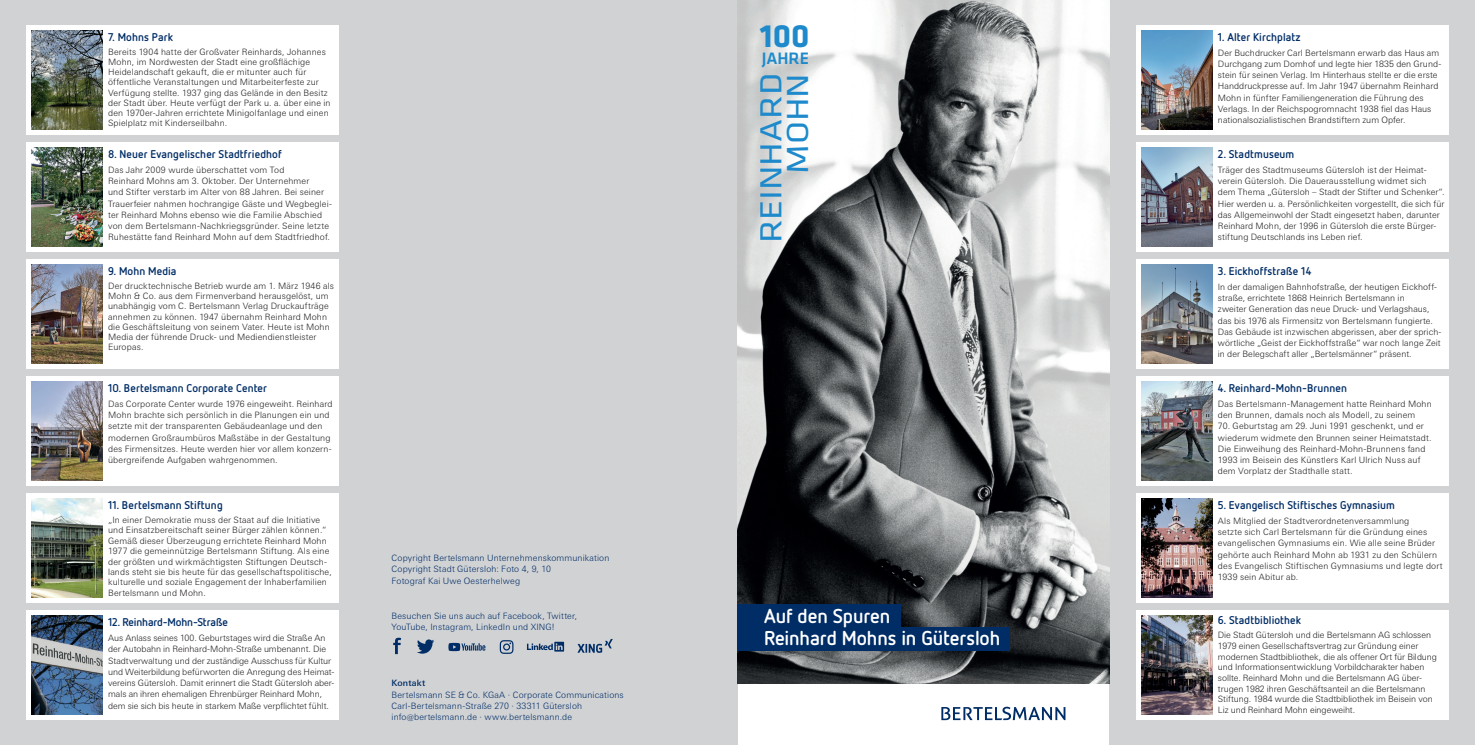
<style>
.page{position:relative;width:1475px;height:745px;background:#fff}
.page>*{position:absolute;margin:0;border:0;box-sizing:border-box;transform-origin:0 0}
.t1{font:700 33.25px "Klavika";color:#1e8acb}
.t2{font:31.62px/26.9px "Klavika";color:#1e8acb;text-align:right;scale:1.17 1}
.t3{font:700 20px/22.5px "Netto OT";letter-spacing:-.005em;color:#fff}
.t4{font:500 17.12px "Klavika";color:#1e8acb}
.t5{font:700 11.25px "Netto OT";letter-spacing:.01em;color:#002d66}
.t6{font:700 11.25px "Netto OT";letter-spacing:-.01em;color:#002d66}
.t7{font:300 8.75px/11.2px "LT Univers Basic";letter-spacing:.01em;color:#231f20}
.t8{font:300 8.75px/11.2px "LT Univers Basic";letter-spacing:.015em;color:#002d66}
.t9{font:500 8.75px "LT Univers Basic";letter-spacing:.015em;color:#002d66}
</style>
<div class="page">
<div style="left:0;top:0;width:737px;height:744px;background:#d1d2d4"></div>
<div style="left:1109px;top:0;width:365px;height:744px;background:#d1d2d4"></div>
<img style="left:737px;top:0;width:372px;height:683px">
<svg style="left:941px;top:706px;width:124px;height:13px"></svg>
<svg style="left:393px;top:637px;width:8px;height:16px"></svg>
<svg style="left:554px;top:641px;width:10px;height:10px"></svg>
<svg style="left:527px;top:643px;width:35px;height:6px"></svg>
<svg style="left:577px;top:639px;width:35px;height:13px"></svg>
<svg style="left:499px;top:640px;width:14px;height:13px"></svg>
<svg style="left:417px;top:639px;width:17px;height:14px"></svg>
<svg style="left:448px;top:642px;width:37px;height:8px"></svg>
<div style="left:737px;top:626px;width:272px;height:24px;background:#002d66"></div>
<div style="left:737px;top:603px;width:163px;height:24px;background:#002d66"></div>
<div style="left:27px;top:376px;width:311px;height:109px;background:#fff"></div>
<img style="left:32px;top:381px;width:71px;height:99px">
<div style="left:27px;top:493px;width:311px;height:109px;background:#fff"></div>
<img style="left:32px;top:498px;width:71px;height:99px">
<div style="left:1136px;top:493px;width:311px;height:109px;background:#fff"></div>
<img style="left:1141px;top:498px;width:71px;height:99px">
<div style="left:1136px;top:259px;width:311px;height:110px;background:#fff"></div>
<img style="left:1141px;top:264px;width:71px;height:99px">
<div style="left:1136px;top:609px;width:311px;height:110px;background:#fff"></div>
<img style="left:1141px;top:615px;width:71px;height:99px">
<div style="left:27px;top:259px;width:311px;height:110px;background:#fff"></div>
<img style="left:32px;top:264px;width:71px;height:99px">
<div style="left:1136px;top:142px;width:311px;height:110px;background:#fff"></div>
<img style="left:1141px;top:147px;width:71px;height:99px">
<div style="left:1136px;top:25px;width:311px;height:110px;background:#fff"></div>
<img style="left:1141px;top:30px;width:71px;height:99px">
<div style="left:27px;top:609px;width:311px;height:110px;background:#fff"></div>
<img style="left:32px;top:615px;width:71px;height:99px">
<div style="left:27px;top:25px;width:311px;height:110px;background:#fff"></div>
<div style="left:1136px;top:376px;width:311px;height:109px;background:#fff"></div>
<img style="left:1141px;top:381px;width:71px;height:99px">
<div style="left:27px;top:142px;width:311px;height:110px;background:#fff"></div>
<img style="left:32px;top:147px;width:71px;height:99px">
<img style="left:32px;top:30px;width:71px;height:99px">
<p class="t5" style="left:108px;top:30px;width:66px">7. Mohns Park</p>
<p class="t7" style="left:108px;top:46px;width:224px;line-height:10.2px">Bereits 1904 hatte der Großvater Reinhards, Johannes Mohn, im Nordwesten der Stadt eine großflächige Heidelandschaft gekauft, die er mitunter auch für öffentliche Veranstaltungen und Mitarbeiterfeste zur Verfügung stellte. 1937 ging das Gelände in den Besitz der Stadt über. Heute verfügt der Park u. a. über eine in den 1970er-Jahren errichtete Minigolfanlage und einen Spielplatz mit Kinderseilbahn.</p>
<p class="t5" style="left:108px;top:147px;width:175px">8. Neuer Evangelischer Stadtfriedhof</p>
<p class="t7" style="left:108px;top:164px;width:225px">Das Jahr 2009 wurde überschattet vom Tod<br>Reinhard Mohns am 3. Oktober. Der Unternehmer<br>und Stifter verstarb im Alter von 88 Jahren. Bei seiner Trauerfeier nahmen hochrangige Gäste und Wegbeglei&shy;ter Reinhard Mohns ebenso wie die Familie Abschied von dem Bertelsmann-Nachkriegsgründer. Seine letzte Ruhestätte fand Reinhard Mohn auf dem Stadtfriedhof.</p>
<p class="t5" style="left:108px;top:264px;width:70px">9. Mohn Media</p>
<p class="t7" style="left:108px;top:280px;width:227px;line-height:10.2px">Der drucktechnische Betrieb wurde am 1. März 1946 als Mohn &amp; Co. aus dem Firmenverband herausgelöst, um unabhängig vom C. Bertelsmann Verlag Druckaufträge annehmen zu können. 1947 übernahm Reinhard Mohn die Geschäftsleitung von seinem Vater. Heute ist Mohn Media der führende Druck- und Mediendienstleister Europas.</p>
<p class="t5" style="left:108px;top:381px;width:160px">10. Bertelsmann Corporate Center</p>
<p class="t7" style="left:108px;top:398px;width:226px">Das Corporate Center wurde 1976 eingeweiht. Reinhard Mohn brachte sich persönlich in die Planungen ein und setzte mit der transparenten Gebäudeanlage und den modernen Großraumbüros Maßstäbe in der Gestaltung des Firmensitzes. Heute werden hier vor allem konzern&shy;übergreifende Aufgaben wahrgenommen.</p>
<p class="t5" style="left:108px;top:497px;width:116px">11. Bertelsmann Stiftung</p>
<p class="t7" style="left:108px;top:514px;width:225px;line-height:10.4px">„In einer Demokratie muss der Staat auf die Initiative und Einsatzbereitschaft seiner Bürger zählen können.“ Gemäß dieser Überzeugung errichtete Reinhard Mohn 1977 die gemeinnützige Bertelsmann Stiftung. Als eine der größten und wirkmächtigsten Stiftungen Deutsch&shy;lands steht sie bis heute für das gesellschaftspolitische, kulturelle und soziale Engagement der Inhaberfamilien Bertelsmann und Mohn.</p>
<p class="t6" style="left:108px;top:614px;width:121px">12. Reinhard-Mohn-Straße</p>
<p class="t7" style="left:108px;top:631px;width:228px">Aus Anlass seines 100. Geburtstages wird die Straße An der Autobahn in Reinhard-Mohn-Straße umbenannt. Die Stadtverwaltung und der zuständige Ausschuss für Kultur und Weiterbildung befürworten die Anregung des Heimat&shy;vereins Gütersloh. Damit erinnert die Stadt Gütersloh aber&shy;mals an ihren ehemaligen Ehrenbürger Reinhard Mohn, dem sie sich bis heute in starkem Maße verpflichtet fühlt.</p>
<p class="t8" style="left:391px;top:552px;width:219px">Copyright Bertelsmann Unternehmenskommunikation<br>Copyright Stadt Gütersloh: Foto 4, 9, 10<br>Fotograf Kai Uwe Oesterhelweg</p>
<p class="t8" style="left:391px;top:609px;width:187px">Besuchen Sie uns auch auf Facebook, Twitter,<br>YouTube, Instagram, LinkedIn und XING!</p>
<p class="t9" style="left:391px;top:677px;width:35px">Kontakt</p>
<p class="t8" style="left:391px;top:688px;width:234px">Bertelsmann SE &amp; Co. KGaA · Corporate Communications<br>Carl-Bertelsmann-Straße 270 · 33311 Gütersloh info@bertelsmann.de · www.bertelsmann.de</p>
<h1 class="t1" style="left:759px;top:11px;width:51px">100</h1>
<h3 class="t4" style="left:761px;top:46px;width:49px">JAHRE</h3>
<h2 class="t2" style="left:756px;top:243px;width:147px;rotate:-90deg">REINHARD<br>MOHN</h2>
<h3 class="t3" style="left:764px;top:603px;width:238px">Auf den Spuren<br>Reinhard Mohns in Gütersloh</h3>
<p class="t5" style="left:1217px;top:30px;width:84px">1. Alter Kirchplatz</p>
<p class="t7" style="left:1217px;top:47px;width:225px">Der Buchdrucker Carl Bertelsmann erwarb das Haus am Durchgang zum Domhof und legte hier 1835 den Grund&shy;stein für seinen Verlag. Im Hinterhaus stellte er die erste Handdruckpresse auf. Im Jahr 1947 übernahm Reinhard Mohn in fünfter Familiengeneration die Führung des Verlags. In der Reichspogromnacht 1938 fiel das Haus nationalsozialistischen Brandstiftern zum Opfer.</p>
<p class="t5" style="left:1217px;top:147px;width:78px">2. Stadtmuseum</p>
<p class="t7" style="left:1217px;top:164px;width:228px">Träger des Stadtmuseums Gütersloh ist der Heimat&shy;verein Gütersloh. Die Dauerausstellung widmet sich dem Thema „Gütersloh – Stadt der Stifter und Schenker“.<br>Hier werden u. a. Persönlichkeiten vorgestellt, die sich für das Allgemeinwohl der Stadt eingesetzt haben, darunter Reinhard Mohn, der 1996 in Gütersloh die erste Bürger&shy;stiftung Deutschlands ins Leben rief.</p>
<p class="t5" style="left:1217px;top:264px;width:95px">3. Eickhoffstraße 14</p>
<p class="t7" style="left:1217px;top:281px;width:225px">In der damaligen Bahnhofstraße, der heutigen Eickhoff&shy;straße, errichtete 1868 Heinrich Bertelsmann in<br>zweiter Generation das neue Druck- und Verlagshaus, das bis 1976 als Firmensitz von Bertelsmann fungierte.<br>Das Gebäude ist inzwischen abgerissen, aber der sprich&shy;wörtliche „Geist der Eickhoffstraße“ war noch lange Zeit in der Belegschaft aller „Bertelsmänner“ präsent.</p>
<p class="t5" style="left:1217px;top:381px;width:131px">4. Reinhard-Mohn-Brunnen</p>
<p class="t7" style="left:1217px;top:398px;width:215px">Das Bertelsmann-Management hatte Reinhard Mohn den Brunnen, damals noch als Modell, zu seinem</p>
<p class="t7" style="left:1217px;top:420px;width:215px">70. Geburtstag am 29. Juni 1991 geschenkt, und er wiederum widmete den Brunnen seiner Heimatstadt.<br>Die Einweihung des Reinhard-Mohn-Brunnens fand 1993 im Beisein des Künstlers Karl Ulrich Nuss auf dem Vorplatz der Stadthalle statt.</p>
<p class="t5" style="left:1217px;top:497px;width:178px">5. Evangelisch Stiftisches Gymnasium</p>
<p class="t7" style="left:1217px;top:515px;width:226px">Als Mitglied der Stadtverordnetenversammlung<br>setzte sich Carl Bertelsmann für die Gründung eines evangelischen Gymnasiums ein. Wie alle seine Brüder gehörte auch Reinhard Mohn ab 1931 zu den Schülern des Evangelisch Stiftischen Gymnasiums und legte dort 1939 sein Abitur ab.</p>
<p class="t5" style="left:1217px;top:612px;width:85px">6. Stadtbibliothek</p>
<p class="t7" style="left:1217px;top:629px;width:221px;line-height:10.6px">Die Stadt Gütersloh und die Bertelsmann AG schlossen 1979 einen Gesellschaftsvertrag zur Gründung einer modernen Stadtbibliothek, die als offener Ort für Bildung und Informationsentwicklung Vorbildcharakter haben sollte. Reinhard Mohn und die Bertelsmann AG über&shy;trugen 1982 ihren Geschäftsanteil an die Bertelsmann Stiftung. 1984 wurde die Stadtbibliothek im Beisein von Liz und Reinhard Mohn eingeweiht.</p>
</div>
